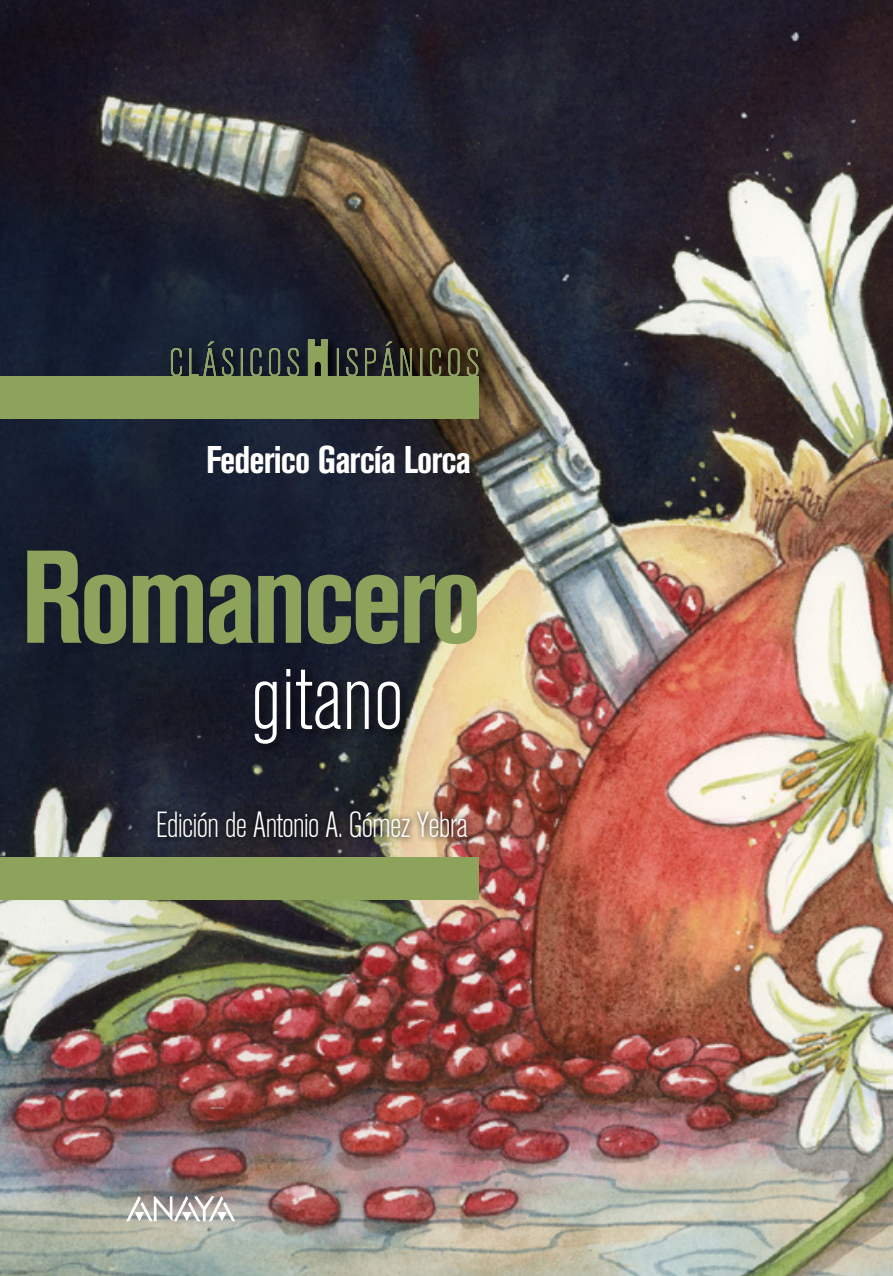
<style>
.page{position:relative;width:893px;height:1276px;background:#fff}
.page>*{position:absolute;margin:0;border:0;box-sizing:border-box;transform-origin:0 0}
.t1{font:700 condensed 130.5px "Akzidenz Grotesk BE";letter-spacing:-.03em;color:#8da35c}
.t2{font:300 condensed 93.6px "Akzidenz Grotesk BE";color:#fff}
.t3{font:700 condensed 38.25px "Akzidenz Grotesk BE";letter-spacing:-.025em;color:#fff}
.t4{font:300 condensed 36px "Akzidenz Grotesk BE";letter-spacing:-.025em;color:#fff}
</style>
<div class="page">
<img style="left:0;top:0;width:893px;height:1276px">
<div style="left:252px;top:667px;width:160px;height:89px;background:#000;opacity:.58"></div>
<svg style="left:168px;top:337px;width:322px;height:51px;background:#2a2828"></svg>
<svg style="left:171px;top:341px;width:128px;height:35px;background:#2e3939"></svg>
<svg style="left:337px;top:341px;width:141px;height:35px;background:#3c3a2a"></svg>
<svg style="left:308px;top:339px;width:20px;height:37px"></svg>
<img style="left:151px;top:804px;width:323px;height:41px">
<svg style="left:126px;top:1195px;width:109px;height:26px"></svg>
<div style="left:0;top:376px;width:478px;height:43px;background:#8da35c"></div>
<div style="left:0;top:857px;width:478px;height:42px;background:#8da35c"></div>
<p class="t3" style="left:206px;top:438px;width:266px">Federico García Lorca</p>
<h1 class="t1" style="left:21px;top:523px;width:463px">Romancero</h1>
<p class="t2" style="left:250px;top:646px;width:155px">gitano</p>
<p class="t4" style="left:156px;top:805px;width:314px">Edición de Antonio A. Gómez Yebra</p>
</div>
